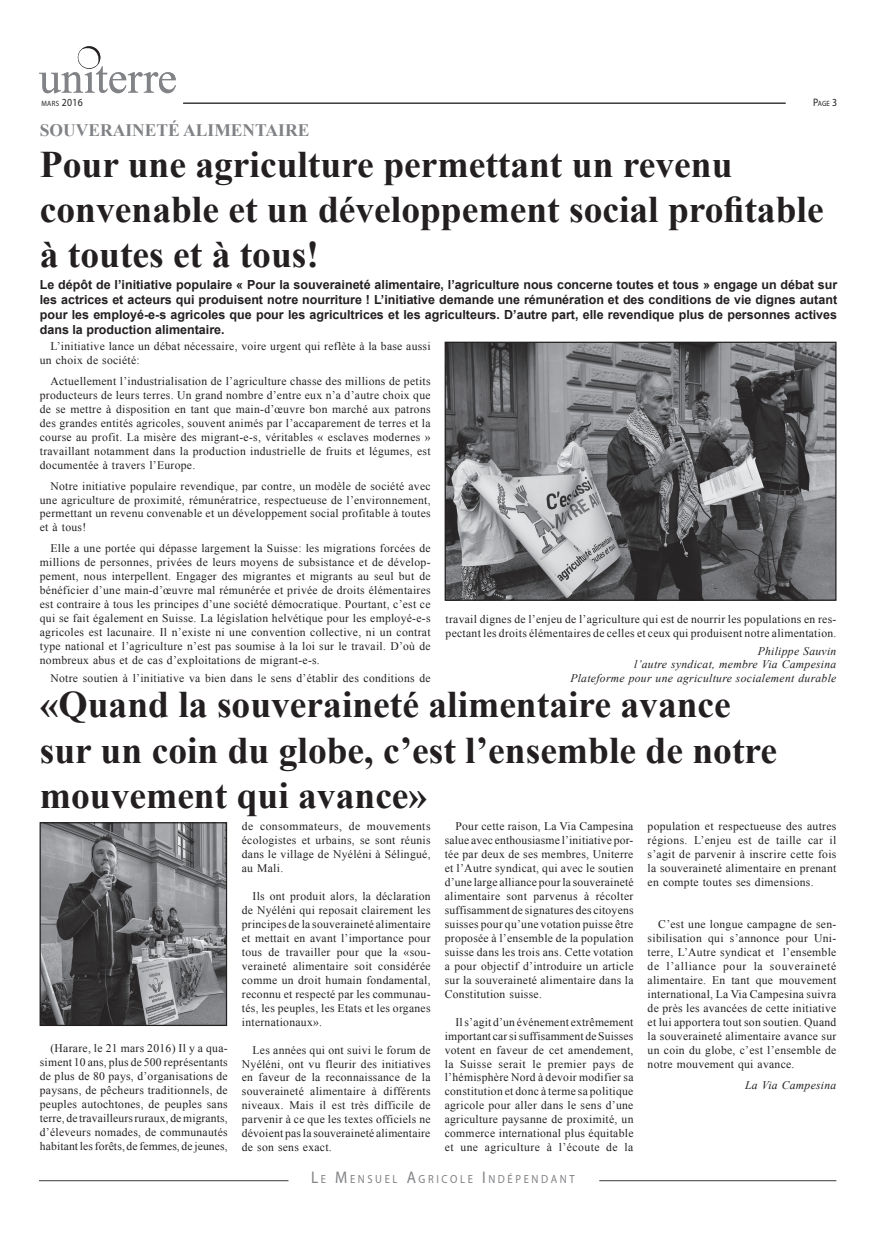
<style>
.page{position:relative;width:886px;height:1241px;background:#fff}
.page>*{position:absolute;margin:0;border:0;box-sizing:border-box;transform-origin:0 0}
.normal_Titre{font:700 37.5px/45px "Times New Roman";color:#231f20}
.normal_Surtitre{font:700 17.5px "Times New Roman";color:#808285}
.normal_Chapeau{font:700 12.5px/15px "Arial";color:#231f20;text-align:justify}
.t1{font:11.75px "Myriad Pro";letter-spacing:.245em;color:#808285;scale:.9 1}
.normal_Texte{font:11.62px/14px "Times New Roman";letter-spacing:.025em;color:#231f20;text-align:justify}
.normal_signature{font:italic 11.62px "Times New Roman";letter-spacing:.025em;color:#231f20}
.t2{font:7.62px "Myriad Pro";letter-spacing:.045em;color:#231f20;scale:.9 1}
.s1{font-size:10.88px}
.s2{font-size:16.88px}
</style>
<div class="page">
<hr style="left:39px;top:1180px;width:249px;height:1px;background:#231f20">
<hr style="left:599px;top:1180px;width:237px;height:1px;background:#231f20">
<svg style="left:39px;top:47px;width:137px;height:46px"></svg>
<hr style="left:183px;top:103px;width:602px;height:1px;background:#231f20">
<img style="left:447px;top:343px;width:387px;height:255px">
<div style="left:445px;top:341px;width:391px;height:259px;border:1px solid #231f20"></div>
<img style="left:42px;top:824px;width:183px;height:199px">
<div style="left:40px;top:822px;width:187px;height:203px;border:1px solid #231f20"></div>
<p class="t2" style="left:41px;top:98px;width:47px">MARS <span class="s1">2016</span></p>
<p class="t2" style="left:813px;top:98px;width:28px"><span class="s1">P</span>AGE <span class="s1">3</span></p>
<p class="normal_Surtitre" style="left:40px;top:118px;width:271px">SOUVERAINETÉ ALIMENTAIRE</p>
<p class="normal_Titre" style="left:40px;top:141px;width:785px">Pour une agriculture permettant un revenu convenable et un développement social profitable à toutes et à tous!</p>
<p class="normal_Chapeau" style="left:40px;top:278px;width:799px">Le dépôt de l’initiative populaire « Pour la souveraineté alimentaire, l’agriculture nous concerne toutes et tous » engage un débat sur les actrices et acteurs qui produisent notre nourriture ! L’initiative demande une rémunération et des conditions de vie dignes autant pour les employé-e-s agricoles que pour les agricultrices et les agriculteurs. D’autre part, elle revendique plus de personnes actives dans la production alimentaire.</p>
<p class="normal_Texte" style="left:40px;top:338px;width:392px;text-indent:11px">L’initiative lance un débat nécessaire, voire urgent qui reflète à la base aussi un choix de société:</p>
<p class="normal_Texte" style="left:40px;top:373px;width:392px;text-indent:11px">Actuellement l’industrialisation de l’agriculture chasse des millions de petits producteurs de leurs terres. Un grand nombre d’entre eux n’a d’autre choix que de se mettre à disposition en tant que main-d’œuvre bon marché aux patrons des grandes entités agricoles, souvent animés par l’accaparement de terres et la course au profit. La misère des migrant-e-s, véritables « esclaves modernes » travaillant notamment dans la production industrielle de fruits et légumes, est documentée à travers l’Europe.</p>
<p class="normal_Texte" style="left:40px;top:478px;width:392px;text-indent:11px">Notre initiative populaire revendique, par contre, un modèle de société avec une agriculture de proximité, rémunératrice, respectueuse de l’environnement, permettant un revenu convenable et un développement social profitable à toutes et à tous!</p>
<p class="normal_Texte" style="left:40px;top:541px;width:392px;text-indent:11px">Elle a une portée qui dépasse largement la Suisse: les migrations forcées de millions de personnes, privées de leurs moyens de subsistance et de dévelop&shy;pement, nous interpellent. Engager des migrantes et migrants au seul but de bénéficier d’une main-d’œuvre mal rémunérée et privée de droits élémentaires est contraire à tous les principes d’une société démocratique. Pourtant, c’est ce qui se fait également en Suisse. La législation helvétique pour les employé-e-s agricoles est lacunaire. Il n’existe ni une convention collective, ni un contrat type national et l’agriculture n’est pas soumise à la loi sur le travail. D’où de nombreux abus et de cas d’exploitations de migrant-e-s.</p>
<p class="normal_Texte" style="left:50px;top:670px;width:382px">Notre soutien à l’initiative va bien dans le sens d’établir des conditions de</p>
<p class="normal_Texte" style="left:446px;top:612px;width:392px">travail dignes de l’enjeu de l’agriculture qui est de nourrir les populations en res&shy;pectant les droits élémentaires de celles et ceux qui produisent notre alimentation.</p>
<p class="normal_signature" style="left:758px;top:642px;width:80px">Philippe Sauvin</p>
<p class="normal_signature" style="left:634px;top:656px;width:204px">l’autre syndicat, membre Via Campesina</p>
<p class="normal_signature" style="left:570px;top:670px;width:267px">Plateforme pour une agriculture socialement durable</p>
<p class="normal_Titre" style="left:40px;top:681px;width:739px">«Quand la souveraineté alimentaire avance sur un coin du globe, c’est l’ensemble de notre mouvement qui avance»</p>
<p class="normal_Texte" style="left:40px;top:1040px;width:189px;text-indent:11px">(Harare, le 21 mars 2016) Il y a qua&shy;siment 10 ans, plus de 500 représentants de plus de 80 pays, d’organisations de paysans, de pêcheurs traditionnels, de peuples autochtones, de peuples sans terre, de travailleurs ruraux, de migrants, d’éleveurs nomades, de communautés habitant les forêts, de femmes, de jeunes,</p>
<p class="normal_Texte" style="left:242px;top:819px;width:190px">de consommateurs, de mouvements écologistes et urbains, se sont réunis dans le village de Nyéléni à Sélingué, au Mali.</p>
<p class="normal_Texte" style="left:242px;top:888px;width:190px;text-indent:11px">Ils ont produit alors, la déclaration de Nyéléni qui reposait clairement les principes de la souveraineté alimentaire et mettait en avant l’importance pour tous de travailler pour que la «sou&shy;veraineté alimentaire soit considérée comme un droit humain fondamental, reconnu et respecté par les communau&shy;tés, les peuples, les Etats et les organes internationaux».</p>
<p class="normal_Texte" style="left:242px;top:1042px;width:190px;text-indent:11px">Les années qui ont suivi le forum de Nyéléni, ont vu fleurir des initiatives en faveur de la reconnaissance de la souveraineté alimentaire à différents niveaux. Mais il est très difficile de parvenir à ce que les textes officiels ne dévoient pas la souveraineté alimentaire de son sens exact.</p>
<p class="normal_Texte" style="left:445px;top:819px;width:190px;text-indent:11px">Pour cette raison, La Via Campesina salue avec enthousiasme l’initiative por&shy;tée par deux de ses membres, Uniterre et l’Autre syndicat, qui avec le soutien d’une large alliance pour la souveraineté alimentaire sont parvenus à récolter suffisamment de signatures des citoyens suisses pour qu’une votation puisse être proposée à l’ensemble de la population suisse dans les trois ans. Cette votation a pour objectif d’introduire un article sur la souveraineté alimentaire dans la Constitution suisse.</p>
<p class="normal_Texte" style="left:445px;top:1014px;width:190px;text-indent:11px">Il s’agit d’un événement extrêmement important car si suffisamment de Suisses votent en faveur de cet amendement, la Suisse serait le premier pays de l’hémisphère Nord à devoir modifier sa constitution et donc à terme sa politique agricole pour aller dans le sens d’une agriculture paysanne de proximité, un commerce international plus équitable et une agriculture à l’écoute de la</p>
<p class="t1" style="left:311px;top:1171px;width:294px"><span class="s2">L</span>E <span class="s2">M</span> ENSUEL <span class="s2">A</span>GRICOLE <span class="s2">I</span> NDÉP ENDANT</p>
<p class="normal_Texte" style="left:648px;top:819px;width:190px">population et respectueuse des autres régions. L’enjeu est de taille car il s’agit de parvenir à inscrire cette fois la souveraineté alimentaire en prenant en compte toutes ses dimensions.</p>
<p class="normal_Texte" style="left:648px;top:916px;width:190px;text-indent:11px">C’est une longue campagne de sen&shy;sibilisation qui s’annonce pour Uni&shy;terre, L’Autre syndicat et l’ensemble de l’alliance pour la souveraineté alimentaire. En tant que mouvement international, La Via Campesina suivra de près les avancées de cette initiative et lui apportera tout son soutien. Quand la souveraineté alimentaire avance sur un coin du globe, c’est l’ensemble de notre mouvement qui avance.</p>
<p class="normal_signature" style="left:745px;top:1076px;width:93px">La Via Campesina</p>
</div>
